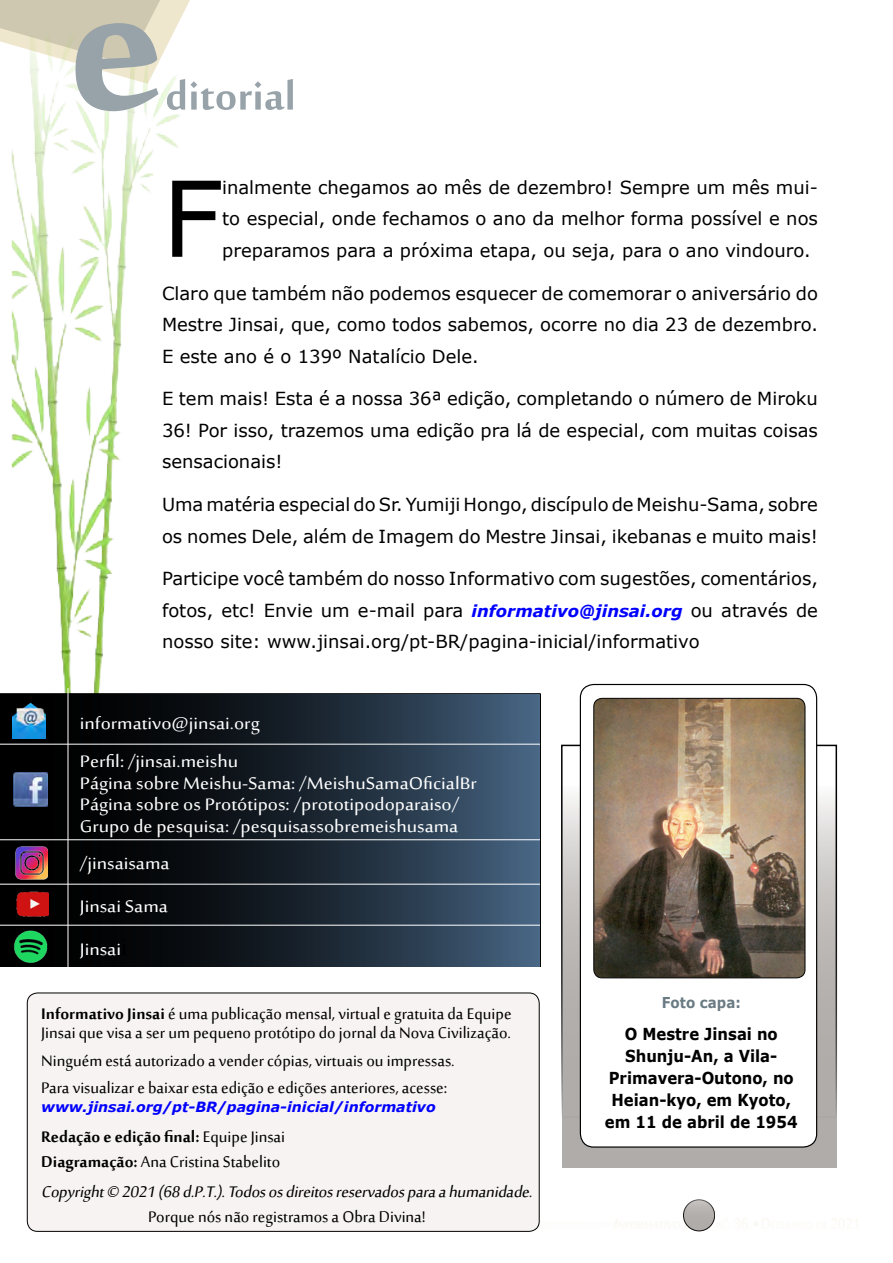
<style>
.page{position:relative;width:893px;height:1263px;background:#fff}
.page>*{position:absolute;margin:0;border:0;box-sizing:border-box;transform-origin:0 0}
.Jinsai_page{font:700 253.35px "Sakkal Majalla";color:#97a2a9}
.Jinsai_texto{font:104.7px "Verdana";color:#000}
.Jinsai_page-2{font:700 54px "Sakkal Majalla";color:#97a2a9}
.t1{font:23.1px "Sakkal Majalla";color:#fff;scale:1.1 1}
.t2{font:21.15px/19.4px "Sakkal Majalla";color:#000}
.t3{font:italic 21.15px "Sakkal Majalla";color:#000}
.t4{font:700 21.15px "Sakkal Majalla";color:#000}
.Jinsai_texto-2{font:18px/31.5px "Verdana";color:#000;text-align:justify}
.t5{font:700 16.5px/22px "Verdana";color:#000;text-align:center;scale:.9 1}
.t6{font:700 15px "Verdana";color:#6b7b84;scale:.9 1}
.t7{font:italic 700 14.1px "Verdana";color:#00f}
.s1{font-weight:700;font-style:italic;font-size:16.5px;color:#00f}
.s2{font-family:"Times New Roman";color:#000}
.s3{font-weight:700}
.s4{font-weight:400}
</style>
<div class="page">
<svg style="left:0;top:0;width:190px;height:44px;background:#d5cfb8"></svg>
<img style="left:9px;top:32px;width:181px;height:661px">
<svg style="left:0;top:693px;width:541px;height:274px;background:#070707"></svg>
<svg style="left:10px;top:694px;width:530px;height:273px;background:#1b2632"></svg>
<img style="left:13px;top:703px;width:33px;height:35px">
<img style="left:14px;top:772px;width:33px;height:35px">
<img style="left:13px;top:845px;width:34px;height:36px">
<img style="left:15px;top:891px;width:34px;height:26px">
<img style="left:10px;top:928px;width:39px;height:36px">
<hr style="left:0;top:744px;width:540px;height:1px;background:#fff">
<hr style="left:68px;top:688px;width:1px;height:289px;background:#fff">
<hr style="left:0;top:839px;width:540px;height:1px;background:#fff">
<hr style="left:0;top:884px;width:540px;height:1px;background:#fff">
<hr style="left:0;top:925px;width:540px;height:1px;background:#fff">
<svg style="left:562px;top:785px;width:274px;height:383px;background:#bab7b4"></svg>
<div style="left:561px;top:745px;width:276px;height:373px;border:2px solid #000"></div>
<div style="left:580px;top:684px;width:237px;height:463px;background:#fff;border-radius:13px"></div>
<div style="left:580px;top:684px;width:237px;height:464px;border:1px solid #000;border-radius:13px"></div>
<img style="left:594px;top:698px;width:211px;height:280px">
<div style="left:593px;top:698px;width:212px;height:280px;border:1px solid #000;border-radius:8px"></div>
<div style="left:27px;top:993px;width:512px;height:238px;background:#f7f3f2;border-radius:10px"></div>
<div style="left:27px;top:993px;width:512px;height:239px;border:1px solid #000;border-radius:10px"></div>
<svg style="left:683px;top:1200px;width:32px;height:31px"></svg>
<div style="left:683px;top:1199px;width:32px;height:32px;border:1px solid #0e0a09;border-radius:50%"></div>
<p class="Jinsai_page" style="left:68px;top:-94px;width:99px">e</p>
<p class="Jinsai_page-2" style="left:165px;top:66px;width:132px">ditorial</p>
<p class="Jinsai_texto" style="left:162px;top:147px;width:62px">F</p>
<p class="Jinsai_texto-2" style="left:222px;top:171px;width:597px">inalmente chegamos ao mês de dezembro! Sempre um mês mui&shy;to especial, onde fechamos o ano da melhor forma possível e nos preparamos para a próxima etapa, ou seja, para o ano vindouro.</p>
<p class="Jinsai_texto-2" style="left:162px;top:277px;width:657px">Claro que também não podemos esquecer de comemorar o aniversário do Mestre Jinsai, que, como todos sabemos, ocorre no dia 23 de dezembro.<br>E este ano é o 139º Natalício Dele.</p>
<p class="Jinsai_texto-2" style="left:162px;top:383px;width:657px">E tem mais! Esta é a nossa 36ª edição, completando o número de Miroku 36! Por isso, trazemos uma edição pra lá de especial, com muitas coisas sensacionais!</p>
<p class="Jinsai_texto-2" style="left:162px;top:489px;width:657px">Uma matéria especial do Sr. Yumiji Hongo, discípulo de Meishu-Sama, sobre os nomes Dele, além de Imagem do Mestre Jinsai, ikebanas e muito mais!</p>
<p class="Jinsai_texto-2" style="left:162px;top:563px;width:657px">Participe você também do nosso Informativo com sugestões, comentários, fotos, etc! Envie um e-mail para <span class="s1">informativo@jinsai.org</span> ou através de nosso site: www.jinsai.org/pt-BR/pagina-inicial/informativo</p>
<p class="t1" style="left:80px;top:710px;width:165px">informativo@jinsai.org</p>
<p class="t1" style="left:80px;top:748px;width:145px">Perfil: /jinsai.meishu</p>
<p class="t1" style="left:80px;top:770px;width:362px">Página sobre Meishu-Sama: /MeishuSamaOficialBr</p>
<p class="t1" style="left:80px;top:792px;width:346px">Página sobre os Protótipos: /prototipodoparaiso/</p>
<p class="t1" style="left:80px;top:813px;width:346px">Grupo de pesquisa: /pesquisassobremeishusama</p>
<p class="t1" style="left:80px;top:850px;width:83px">/jinsaisama</p>
<p class="t1" style="left:80px;top:893px;width:82px">Jinsai Sama</p>
<p class="t1" style="left:80px;top:937px;width:45px">Jinsai<span class="s2">i</span></p>
<p class="t2" style="left:41px;top:1005px;width:472px"><span class="s3">Informativo Jinsai</span> é uma publicação mensal, virtual e gratuita da Equipe<br>Jinsai que visa a ser um pequeno protótipo do jornal da Nova Civilização.</p>
<p class="t2" style="left:41px;top:1052px;width:415px">Ninguém está autorizado a vender cópias, virtuais ou impressas.</p>
<p class="t2" style="left:41px;top:1079px;width:408px">Para visualizar e baixar esta edição e edições anteriores, acesse:</p>
<p class="t7" style="left:41px;top:1097px;width:396px">www.jinsai.org/pt-BR/pagina-inicial/informativo</p>
<p class="t4" style="left:41px;top:1125px;width:245px">Redação e edição final: <span class="s4">Equipe Jinsai</span></p>
<p class="t2" style="left:41px;top:1153px;width:240px"><span class="s3">Diagramação:</span> Ana Cristina Stabelito</p>
<p class="t3" style="left:41px;top:1180px;width:497px">Copy right© 2021(68d.P.T.).Todososdireitosreservadosparaahumanidade.</p>
<p class="t2" style="left:148px;top:1208px;width:279px">Porque nós não registramos a Obra Divina!</p>
<p class="t6" style="left:662px;top:992px;width:89px">Foto capa:</p>
<p class="t5" style="left:605px;top:1022px;width:216px">O Mestre Jinsai no<br>Shunju-An, a Vila-<br>Primavera-Outono, no<br>Heian-kyo, em Kyoto, em 11 de abril de 1954</p>
</div>
